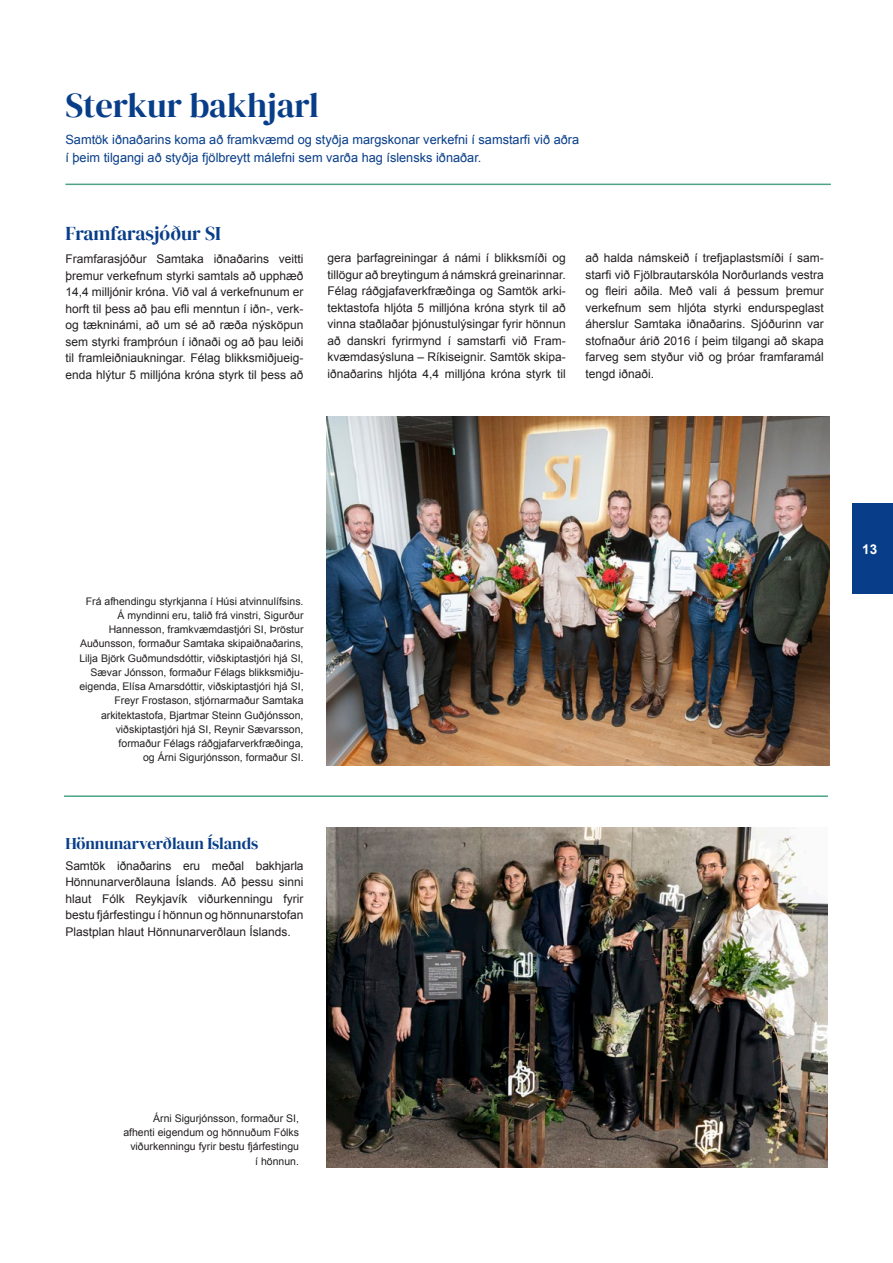
<style>
.page{position:relative;width:893px;height:1263px;background:#fff}
.page>*{position:absolute;margin:0;border:0;box-sizing:border-box;transform-origin:0 0}
.t1{font:34.5px "DM Serif Display";letter-spacing:-.005em;color:#083e89}
.t2{font:19.5px "DM Serif Display";color:#083e89}
.t3{font:16.5px "DM Serif Display";color:#083e89}
.t4{font:700 13.5px "Arial";color:#fff}
.t5{font:12.75px/18px "Arial";color:#083e89}
.t6{font:12px/16.5px "Arial";color:#231f20;text-align:justify}
.t7{font:10.5px/14.2px "Arial";color:#231f20;text-align:right}
</style>
<div class="page">
<div style="left:852px;top:504px;width:41px;height:90px;background:#083e89"></div>
<hr style="left:65px;top:184px;width:766px;height:1px;background:#4da287">
<img style="left:326px;top:828px;width:502px;height:339px">
<img style="left:326px;top:417px;width:503px;height:349px">
<hr style="left:64px;top:795px;width:764px;height:2px;background:#4da287">
<h1 class="t1" style="left:65px;top:86px;width:255px">Sterkur bakhjarl</h1>
<p class="t5" style="left:65px;top:131px;width:515px">Samtök iðnaðarins koma að framkvæmd og styðja margskonar verkefni í samstarfi við aðra í þeim tilgangi að styðja fjölbreytt málefni sem varða hag íslensks iðnaðar.</p>
<h2 class="t2" style="left:65px;top:222px;width:157px">Framfarasjóður SI</h2>
<p class="t6" style="left:65px;top:251px;width:240px">Framfarasjóður Samtaka iðnaðarins veitti þremur verkefnum styrki samtals að upphæð 14,4 milljónir króna. Við val á verkefnunum er horft til þess að þau efli menntun í iðn-, verk&shy;og tækninámi, að um sé að ræða nýsköpun sem styrki framþróun í iðnaði og að þau leiði til framleiðniaukningar. Félag blikksmiðjueig&shy;enda hlýtur 5 milljóna króna styrk til þess að</p>
<p class="t6" style="left:328px;top:250px;width:240px">gera þarfagreiningar á námi í blikksmíði og tillögur að breytingum á námskrá greinarinnar.<br>Félag ráðgjafaverkfræðinga og Samtök arki&shy;tektastofa hljóta 5 milljóna króna styrk til að vinna staðlaðar þjónustulýsingar fyrir hönnun að danskri fyrirmynd í samstarfi við Fram&shy;kvæmdasýsluna – Ríkiseignir. Samtök skipa&shy;iðnaðarins hljóta 4,4 milljóna króna styrk til</p>
<p class="t6" style="left:586px;top:250px;width:240px">að halda námskeið í trefjaplastsmíði í sam&shy;starfi við Fjölbrautarskóla Norðurlands vestra og fleiri aðila. Með vali á þessum þremur verkefnum sem hljóta styrki endurspeglast áherslur Samtaka iðnaðarins. Sjóðurinn var stofnaður árið 2016 í þeim tilgangi að skapa farveg sem styður við og þróar framfaramál tengd iðnaði.</p>
<p class="t7" style="left:79px;top:594px;width:226px">Frá afhendingu styrkjanna í Húsi atvinnulífsins.<br>Á myndinni eru, talið frá vinstri, Sigurður Hannesson, framkvæmdastjóri SI, Þröstur Auðunsson, formaður Samtaka skipaiðnaðarins, Lilja Björk Guðmundsdóttir, viðskiptastjóri hjá SI, Sævar Jónsson, formaður Félags blikksmiðju&shy;eigenda, Elísa Arnarsdóttir, viðskiptastjóri hjá SI, Freyr Frostason, stjórnarmaður Samtaka arkitektastofa, Bjartmar Steinn Guðjónsson, viðskiptastjóri hjá SI, Reynir Sævarsson, formaður Félags ráðgjafarverkfræðinga,<br>og Árni Sigurjónsson, formaður SI.</p>
<h3 class="t3" style="left:65px;top:834px;width:194px">Hönnunarverðlaun Íslands</h3>
<p class="t6" style="left:65px;top:857px;width:240px">Samtök iðnaðarins eru meðal bakhjarla Hönnunarverðlauna Íslands. Að þessu sinni hlaut Fólk Reykjavík viðurkenningu fyrir bestu fjárfestingu í hönnun og hönnunarstofan Plastplan hlaut Hönnunarverðlaun Íslands.</p>
<p class="t4" style="left:862px;top:540px;width:17px">13</p>
<p class="t7" style="left:123px;top:1111px;width:177px">Árni Sigurjónsson, formaður SI, afhenti eigendum og hönnuðum Fólks viðurkenningu fyrir bestu fjárfestingu<br>í hönnun.</p>
</div>
